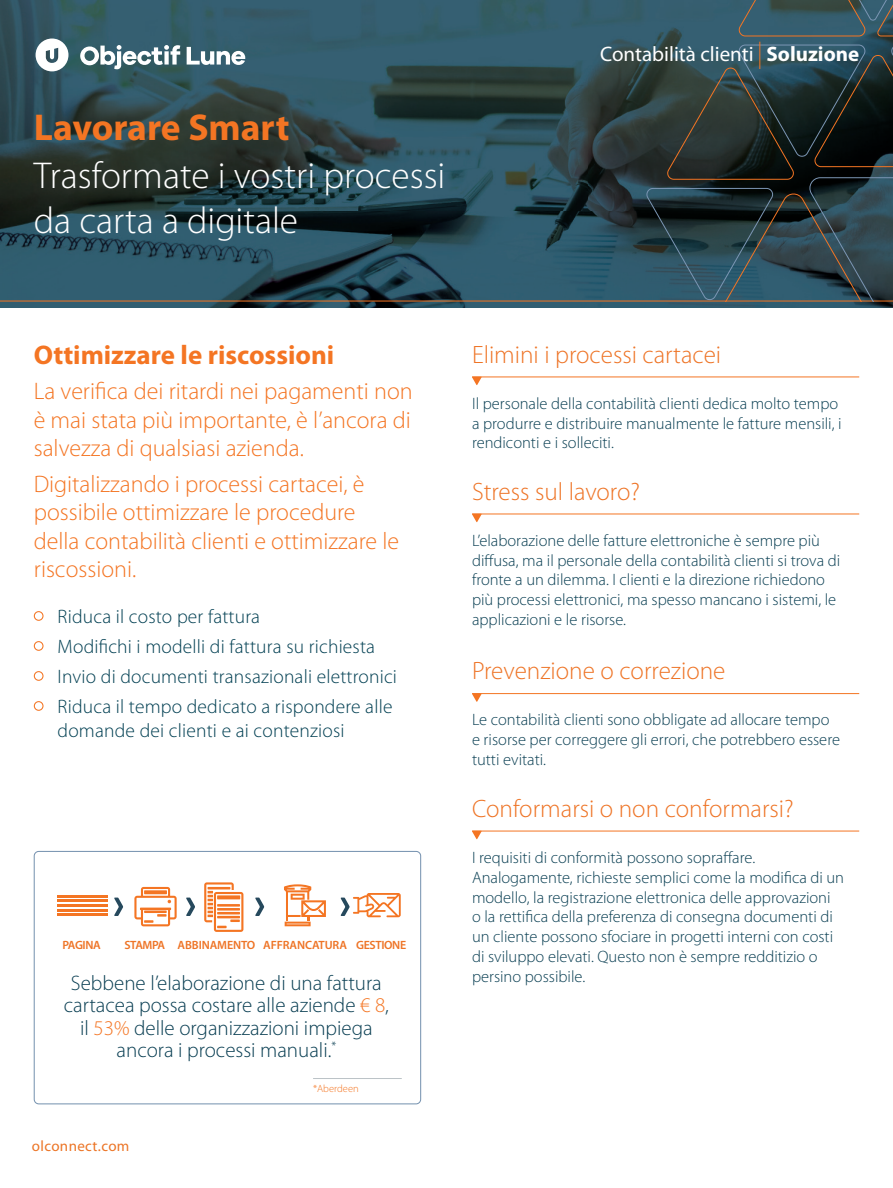
<style>
.page{position:relative;width:893px;height:1188px;background:#fff}
.page>*{position:absolute;margin:0;border:0;box-sizing:border-box;transform-origin:0 0}
.t1{font:300 37.5px/45px "Myriad Pro";color:#fff}
.t2{font:700 37.5px "Myriad Pro";color:#f47523}
.t3{font:700 27px "Myriad Pro";color:#f47523}
.t4{font:300 25.2px "Myriad Pro";color:#ee7426}
.t5{font:300 24px/28.5px "Myriad Pro";color:#f47523;text-align:justify}
.t6{font:300 21px/22.5px "Myriad Pro";color:#0a3f53;text-align:center}
.t7{font:21px "Myriad Pro";color:#fff}
.t8{font:300 19.5px/30.2px "Myriad Pro";letter-spacing:.01em;color:#013f52}
.t9{font:300 16.5px/19.8px "Myriad Pro";color:#0a3f53}
.t10{font:15px "Myriad Pro";letter-spacing:.025em;color:#ec7526}
.t11{font:600 12px "Myriad Pro";letter-spacing:-.02em;color:#ee7426}
.t12{font:300 10.5px "Myriad Pro";color:#f47521}
.s1{font-weight:300;font-size:40.5px;color:#f47523}
.s2{font-weight:700}
.s3{color:#f47523}
</style>
<div class="page">
<img style="left:0;top:0;width:893px;height:308px">
<hr style="left:313px;top:1078px;width:89px;height:1px;background:#bcc3c7">
<hr style="left:0;top:301px;width:893px;height:1px;background:#f47523">
<svg style="left:644px;top:0;width:249px;height:301px;background:#2f4a54"></svg>
<svg style="left:666px;top:0;width:227px;height:240px;background:#27393d"></svg>
<div style="left:34px;top:611px;width:10px;height:10px;border:1px solid #f47523;border-radius:50%"></div>
<div style="left:34px;top:641px;width:10px;height:10px;border:1px solid #f47523;border-radius:50%"></div>
<div style="left:34px;top:671px;width:10px;height:10px;border:1px solid #f47523;border-radius:50%"></div>
<div style="left:34px;top:701px;width:10px;height:10px;border:1px solid #f47523;border-radius:50%"></div>
<hr style="left:472px;top:693px;width:387px;height:1px;background:#f47523">
<svg style="left:472px;top:693px;width:10px;height:9px"></svg>
<hr style="left:472px;top:377px;width:387px;height:1px;background:#f47523">
<svg style="left:472px;top:377px;width:10px;height:8px"></svg>
<hr style="left:472px;top:514px;width:387px;height:1px;background:#f47523">
<svg style="left:472px;top:514px;width:10px;height:8px"></svg>
<hr style="left:472px;top:831px;width:387px;height:1px;background:#f47523">
<svg style="left:472px;top:831px;width:10px;height:8px"></svg>
<hr style="left:57px;top:895px;width:51px;height:2px;background:#f47523">
<hr style="left:57px;top:900px;width:51px;height:2px;background:#f47523">
<hr style="left:57px;top:904px;width:51px;height:2px;background:#f47523">
<hr style="left:57px;top:909px;width:51px;height:2px;background:#f47523">
<hr style="left:57px;top:914px;width:51px;height:2px;background:#f47523">
<svg style="left:134px;top:887px;width:43px;height:39px"></svg>
<svg style="left:204px;top:882px;width:39px;height:50px"></svg>
<svg style="left:284px;top:884px;width:42px;height:42px"></svg>
<svg style="left:114px;top:898px;width:9px;height:18px"></svg>
<svg style="left:186px;top:898px;width:9px;height:18px"></svg>
<svg style="left:255px;top:898px;width:9px;height:18px"></svg>
<svg style="left:341px;top:893px;width:60px;height:24px"></svg>
<div style="left:34px;top:851px;width:387px;height:253px;border:1px solid #7390ae;border-radius:5px"></div>
<svg style="left:80px;top:45px;width:100px;height:24px"></svg>
<svg style="left:187px;top:47px;width:58px;height:18px"></svg>
<svg style="left:36px;top:39px;width:32px;height:32px"></svg>
<h1 class="t2" style="left:34px;top:103px;width:257px">Lavorare Smart</h1>
<h1 class="t1" style="left:34px;top:152px;width:413px">Trasformate i vostri processi da carta a digitale</h1>
<p class="t7" style="left:600px;top:41px;width:261px">Contabilità clienti <span class="s1">I</span> <span class="s2">Soluzione</span></p>
<h2 class="t3" style="left:34px;top:338px;width:302px">Ottimizzare le riscossioni</h2>
<h3 class="t5" style="left:34px;top:377px;width:380px">La verifica dei ritardi nei pagamenti non è mai stata più importante, è l’ancora di salvezza di qualsiasi azienda.</h3>
<h3 class="t5" style="left:34px;top:469px;width:367px;text-align:left">Digitalizzando i processi cartacei, è possibile ottimizzare le procedure della contabilità clienti e ottimizzare le riscossioni.</h3>
<p class="t8" style="left:58px;top:601px;width:341px">Riduca il costo per fattura<br>Modifichi i modelli di fattura su richiesta Invio di documenti transazionali elettronici Riduca il tempo dedicato a rispondere alle</p>
<p class="t8" style="left:58px;top:715px;width:288px">domande dei clienti e ai contenziosi</p>
<p class="t11" style="left:62px;top:937px;width:40px">PAGINA</p>
<p class="t11" style="left:124px;top:937px;width:283px">STAMPA ABBINAMENTO AFFRANCATURA GESTIONE</p>
<p class="t6" style="left:64px;top:971px;width:327px">Sebbene l’elaborazione di una fattura cartacea possa costare alle aziende <span class="s3">€ 8</span>, il <span class="s3">53%</span> delle organizzazioni impiega ancora i processi manuali.<sup>*</sup></p>
<p class="t10" style="left:32px;top:1137px;width:99px">olconnect.com</p>
<p class="t12" style="left:313px;top:1083px;width:47px">*Aberdeen</p>
<h3 class="t4" style="left:472px;top:339px;width:251px">Elimini i processi cartacei</h3>
<p class="t9" style="left:472px;top:393px;width:371px">Il personale della contabilità clienti dedica molto tempo a produrre e distribuire manualmente le fatture mensili, i rendiconti e i solleciti.</p>
<h3 class="t4" style="left:472px;top:476px;width:170px">Stress sul lavoro?</h3>
<p class="t9" style="left:472px;top:530px;width:370px">L’elaborazione delle fatture elettroniche è sempre più diffusa, ma il personale della contabilità clienti si trova di fronte a un dilemma. I clienti e la direzione richiedono più processi elettronici, ma spesso mancano i sistemi, le applicazioni e le risorse.</p>
<h3 class="t4" style="left:472px;top:656px;width:255px">Prevenzione o correzione</h3>
<p class="t9" style="left:472px;top:710px;width:369px">Le contabilità clienti sono obbligate ad allocare tempo e risorse per correggere gli errori, che potrebbero essere tutti evitati.</p>
<h3 class="t4" style="left:472px;top:793px;width:323px">Conformarsi o non conformarsi?</h3>
<p class="t9" style="left:472px;top:847px;width:374px">I requisiti di conformità possono sopraffare.<br>Analogamente, richieste semplici come la modifica di un modello, la registrazione elettronica delle approvazioni<br>o la rettifica della preferenza di consegna documenti di un cliente possono sfociare in progetti interni con costi di sviluppo elevati. Questo non è sempre redditizio o persino possibile.</p>
</div>
